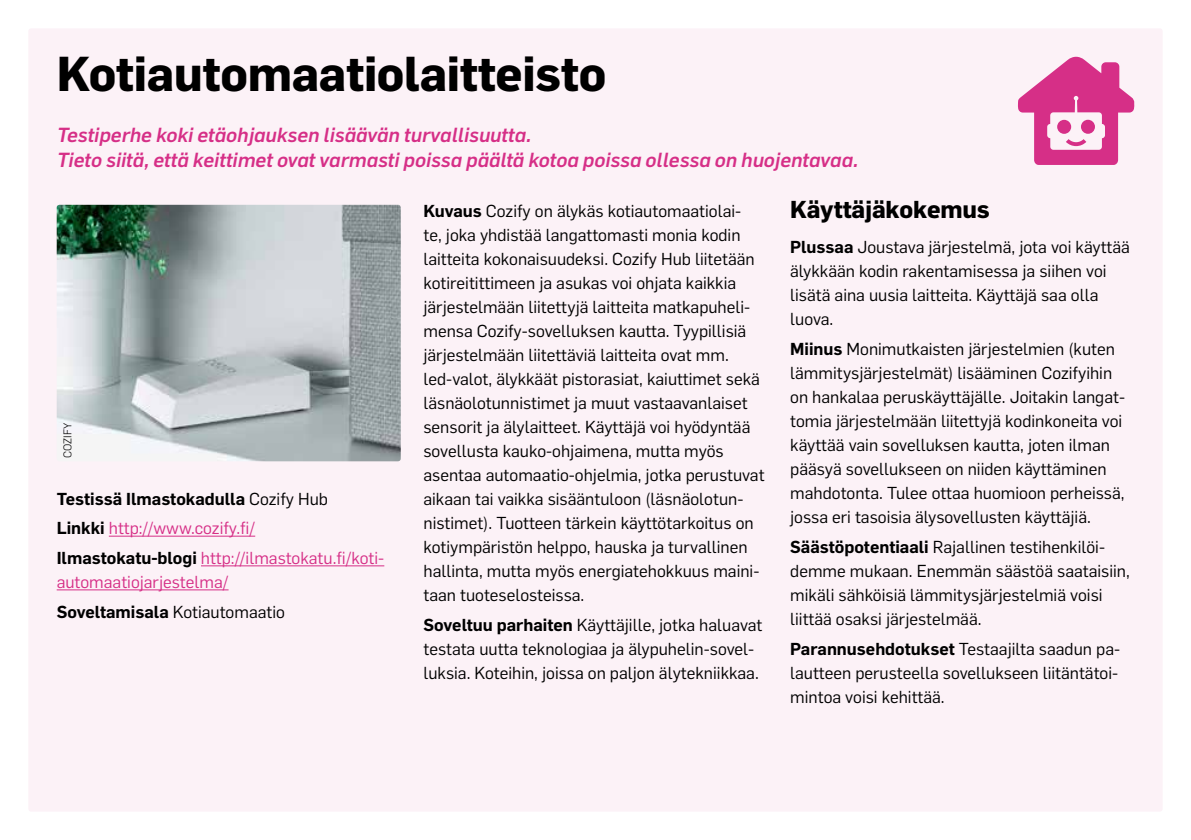
<style>
.page{position:relative;width:1191px;height:840px;background:#fff}
.page>*{position:absolute;margin:0;border:0;box-sizing:border-box;transform-origin:0 0}
.otsikko24{font:700 48px "Flama";letter-spacing:-.01em;color:#000}
.otsikko12{font:700 24px "Flama";letter-spacing:-.01em;color:#000}
.anekdootti-ananas{font:italic 500 20px/24.6px "Flama";color:#d62f87}
.leipis_1mm_yllä{font:17px/24px "Flama";color:#000}
.leipis_1mm_yllä-2{font:17px/24px "Flama";color:#d62f87}
.leipis_1mm_yllä-3{font:600 17px "Flama";color:#000}
.otsikko12-2{font:300 11px "Flama";letter-spacing:-.01em;color:#000}
.s1{font-weight:400}
.s2{font-weight:600;color:#000}
.s3{font-weight:600}
</style>
<div class="page">
<div style="left:28px;top:28px;width:1134px;height:783px;background:#fcf2f7;border-radius:3px"></div>
<hr style="left:109px;top:535px;width:146px;height:1px;background:#d62f87">
<hr style="left:201px;top:565px;width:183px;height:1px;background:#d62f87">
<hr style="left:57px;top:589px;width:171px;height:1px;background:#d62f87">
<img style="left:57px;top:205px;width:344px;height:256px">
<svg style="left:1018px;top:56px;width:116px;height:109px"></svg>
<p class="otsikko24" style="left:57px;top:45px;width:551px">Kotiautomaatiolaitteisto</p>
<p class="anekdootti-ananas" style="left:57px;top:121px;width:803px">Testiperhe koki etäohjauksen lisäävän turvallisuutta.<br>Tieto siitä, että keittimet ovat varmasti poissa päältä kotoa poissa ollessa on huojentavaa.</p>
<p class="otsikko12-2" style="left:60px;top:457px;width:36px;rotate:-90deg">COZIFY</p>
<p class="leipis_1mm_yllä-3" style="left:57px;top:486px;width:273px">Testissä Ilmastokadulla <span class="s1">Cozify Hub</span></p>
<p class="leipis_1mm_yllä-2" style="left:57px;top:515px;width:200px"><span class="s2">Linkki</span> http://www.cozify.fi/</p>
<p class="leipis_1mm_yllä-2" style="left:57px;top:544px;width:329px"><span class="s2">Ilmastokatu-blogi</span> http://ilmastokatu.fi/koti&shy;automaatiojarjestelma/</p>
<p class="leipis_1mm_yllä" style="left:57px;top:598px;width:230px"><span class="s3">Soveltamisala</span> Kotiautomaatio</p>
<p class="leipis_1mm_yllä" style="left:423px;top:197px;width:343px"><span class="s3">Kuvaus</span> Cozify on älykäs kotiautomaatiolai-<br>te, joka yhdistää langattomasti monia kodin laitteita kokonaisuudeksi. Cozify Hub liitetään kotireitittimeen ja asukas voi ohjata kaikkia järjestelmään liitettyjä laitteita matkapuheli&shy;mensa Cozify-sovelluksen kautta. Tyypillisiä järjestelmään liitettäviä laitteita ovat mm. led-valot, älykkäät pistorasiat, kaiuttimet sekä läsnäolotunnistimet ja muut vastaavanlaiset sensorit ja älylaitteet. Käyttäjä voi hyödyntää sovellusta kauko-ohjaimena, mutta myös asentaa automaatio-ohjelmia, jotka perustuvat aikaan tai vaikka sisääntuloon (läsnäolotun&shy;nistimet). Tuotteen tärkein käyttötarkoitus on kotiympäristön helppo, hauska ja turvallinen hallinta, mutta myös energiatehokkuus maini&shy;taan tuoteselosteissa.</p>
<p class="leipis_1mm_yllä" style="left:423px;top:611px;width:340px"><span class="s3">Soveltuu parhaiten</span> Käyttäjille, jotka haluavat testata uutta teknologiaa ja älypuhelin-sovel&shy;luksia. Koteihin, joissa on paljon älytekniikkaa.</p>
<p class="otsikko12" style="left:790px;top:194px;width:201px">Käyttäjäkokemus</p>
<p class="leipis_1mm_yllä" style="left:790px;top:234px;width:341px"><span class="s3">Plussaa</span> Joustava järjestelmä, jota voi käyttää älykkään kodin rakentamisessa ja siihen voi lisätä aina uusia laitteita. Käyttäjä saa olla luova.</p>
<p class="leipis_1mm_yllä" style="left:790px;top:335px;width:336px"><span class="s3">Miinus</span> Monimutkaisten järjestelmien (kuten lämmitysjärjestelmät) lisääminen Cozifyihin on hankalaa peruskäyttäjälle. Joitakin langat&shy;tomia järjestelmään liitettyjä kodinkoneita voi käyttää vain sovelluksen kautta, joten ilman pääsyä sovellukseen on niiden käyttäminen mahdotonta. Tulee ottaa huomioon perheissä, jossa eri tasoisia älysovellusten käyttäjiä.</p>
<p class="leipis_1mm_yllä" style="left:790px;top:533px;width:341px"><span class="s3">Säästöpotentiaali</span> Rajallinen testihenkilöi&shy;demme mukaan. Enemmän säästöä saataisiin, mikäli sähköisiä lämmitysjärjestelmiä voisi liittää osaksi järjestelmää.</p>
<p class="leipis_1mm_yllä" style="left:790px;top:635px;width:331px;text-align:justify"><span class="s3">Parannusehdotukset</span> Testaajilta saadun pa&shy;lautteen perusteella sovellukseen liitäntätoi&shy;mintoa voisi kehittää.</p>
</div>
